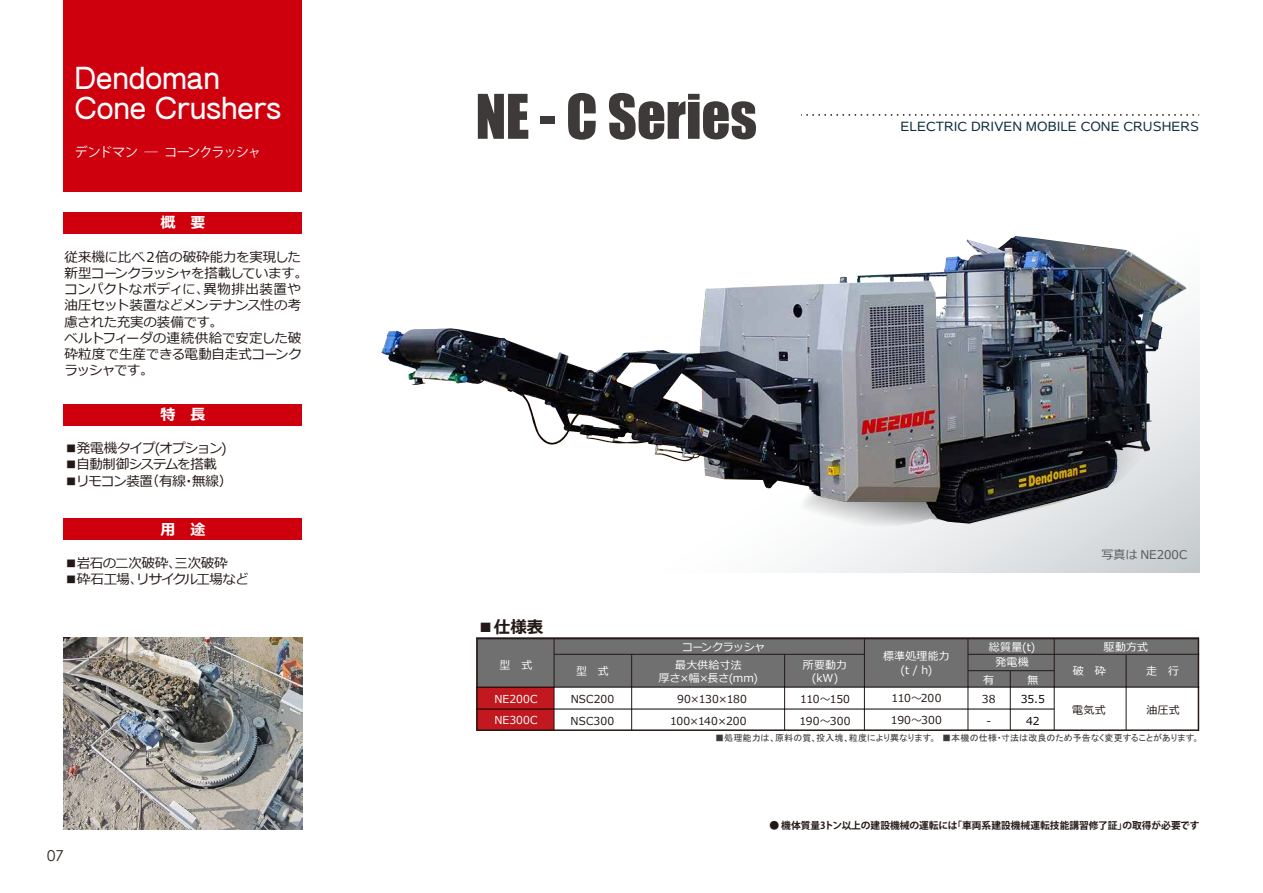
<style>
.page{position:relative;width:1263px;height:893px;background:#fff}
.page>*{position:absolute;margin:0;border:0;box-sizing:border-box;transform-origin:0 0}
.t1{font:56.85px "Impact";letter-spacing:-.005em;color:#3e3a39}
.t2{font:700 28.5px/30px "AR Gothic F1";letter-spacing:-.005em;color:#fff}
.t3{font:700 16.5px "Meiryo";color:#221815}
.t4{font:700 15px "Meiryo";color:#fff}
.t5{font:15px "Century Gothic";color:#221815}
.t6{font:13.5px/16.2px "Meiryo";letter-spacing:-.025em;color:#221815}
.t7{font:13.5px "Albany";color:#0d2e3b}
.t8{font:13.5px "Meiryo";letter-spacing:-.065em;color:#221815}
.t9{font:13.5px "Meiryo";letter-spacing:-.05em;color:#221815}
.t10{font:13.35px "Koz Go Pr 6 N";letter-spacing:-.085em;color:#fff}
.t11{font:12px "Meiryo";color:#595757}
.t12{font:10.95px/13.6px "Meiryo";letter-spacing:.01em;color:#fff;text-align:center}
.t13{font:10.95px/21.9px "Meiryo";letter-spacing:.01em;color:#231815}
.t14{font:10.95px/21.9px "Meiryo";letter-spacing:-.01em;color:#231815}
.t15{font:10.95px "Meiryo";letter-spacing:-.035em;color:#fff}
.t16{font:10.95px/21.9px "Meiryo";color:#040000;text-align:center}
.t17{font:700 9.75px "Koz Go Pro";color:#221815}
.t18{font:9px "MS P Gothic";letter-spacing:.01em;color:#3e3a39}
</style>
<div class="page">
<img style="left:64px;top:638px;width:238px;height:191px">
<svg style="left:767px;top:236px;width:432px;height:336px"></svg>
<div style="left:64px;top:0;width:238px;height:191px;background:#cf000e"></div>
<svg style="left:799px;top:411px;width:347px;height:116px;background:#6f6f70"></svg>
<img style="left:381px;top:238px;width:631px;height:250px">
<svg style="left:801px;top:114px;width:398px;height:2px"></svg>
<div style="left:64px;top:404px;width:238px;height:21px;background:#cf000e"></div>
<div style="left:64px;top:519px;width:238px;height:21px;background:#cf000e"></div>
<div style="left:64px;top:213px;width:238px;height:21px;background:#cf000e"></div>
<svg style="left:476px;top:638px;width:723px;height:93px;fill:#717071"></svg>
<hr style="left:554px;top:638px;width:1px;height:93px;background:#231815">
<hr style="left:967px;top:638px;width:1px;height:93px;background:#231815">
<hr style="left:1054px;top:638px;width:1px;height:93px;background:#231815">
<hr style="left:784px;top:654px;width:1px;height:77px;background:#231815">
<hr style="left:631px;top:654px;width:1px;height:77px;background:#231815">
<hr style="left:864px;top:638px;width:1px;height:93px;background:#231815">
<hr style="left:554px;top:654px;width:310px;height:1px;background:#231815">
<hr style="left:1126px;top:654px;width:1px;height:77px;background:#231815">
<hr style="left:1010px;top:671px;width:1px;height:60px;background:#231815">
<hr style="left:968px;top:654px;width:231px;height:1px;background:#221815">
<hr style="left:968px;top:670px;width:86px;height:1px;background:#221815">
<hr style="left:476px;top:687px;width:723px;height:1px;background:#040000">
<hr style="left:476px;top:709px;width:578px;height:1px;background:#040000">
<h2 class="t2" style="left:74px;top:66px;width:208px">Dendoman<br>Cone Crushers</h2>
<p class="t10" style="left:74px;top:144px;width:188px">デンドマン ― コーンクラッシャ</p>
<p class="t4" style="left:160px;top:212px;width:46px">概　要</p>
<p class="t6" style="left:64px;top:249px;width:245px">従来機に比べ２倍の破砕能力を実現した新型コーンクラッシャを搭載しています。コンパクトなボディに、異物排出装置や油圧セット装置などメンテナンス性の考慮された充実の装備です。<br>ベルトフィーダの連続供給で安定した破砕粒度で生産できる電動自走式コーンクラッシャです。</p>
<p class="t4" style="left:160px;top:404px;width:46px">特　長</p>
<p class="t9" style="left:64px;top:439px;width:164px">■発電機タイプ(オプション)</p>
<p class="t6" style="left:64px;top:457px;width:154px">■自動制御システムを搭載</p>
<p class="t6" style="left:64px;top:473px;width:169px">■リモコン装置（有線・無線）</p>
<p class="t4" style="left:160px;top:519px;width:46px">用　途</p>
<p class="t6" style="left:64px;top:556px;width:165px">■岩石の二次破砕、三次破砕</p>
<p class="t8" style="left:64px;top:570px;width:186px">■砕石工場、リサイクル工場など</p>
<p class="t5" style="left:47px;top:845px;width:18px">07</p>
<h1 class="t1" style="left:475px;top:81px;width:283px">NE - C Series</h1>
<p class="t7" style="left:901px;top:117px;width:300px">ELECTRIC DRIVEN MOBILE CONE CRUSHERS</p>
<p class="t3" style="left:477px;top:616px;width:67px">■仕様表</p>
<p class="t12" style="left:500px;top:658px;width:34px">型　式</p>
<p class="t12" style="left:494px;top:688px;width:45px;line-height:21.9px;text-align:left">NE200C<br>NE300C</p>
<p class="t12" style="left:576px;top:665px;width:34px">型　式</p>
<p class="t13" style="left:571px;top:688px;width:45px">NSC200<br>NSC300</p>
<p class="t15" style="left:682px;top:639px;width:85px">コーンクラッシャ</p>
<p class="t12" style="left:659px;top:658px;width:101px">最大供給寸法<br>厚さ×幅×長さ(mm)</p>
<p class="t13" style="left:670px;top:688px;width:78px;text-align:right">90×130×180<br>100×140×200</p>
<p class="t12" style="left:803px;top:658px;width:46px">所要動力(kW)</p>
<p class="t14" style="left:799px;top:688px;width:53px">110～150<br>190～300</p>
<p class="t12" style="left:883px;top:650px;width:68px">標準処理能力(t / h)</p>
<p class="t13" style="left:891px;top:688px;width:53px">110～200<br>190～300</p>
<p class="t11" style="left:1101px;top:546px;width:87px">写真は NE200C</p>
<p class="t12" style="left:989px;top:640px;width:48px;line-height:15.3px">総質量(t)発電機</p>
<p class="t12" style="left:983px;top:673px;width:12px">有</p>
<p class="t13" style="left:982px;top:688px;width:15px;text-align:center">38 -</p>
<p class="t12" style="left:1027px;top:673px;width:12px">無</p>
<p class="t16" style="left:1021px;top:688px;width:25px">35.5<br>42</p>
<p class="t12" style="left:1104px;top:640px;width:46px">駆動方式</p>
<p class="t12" style="left:1073px;top:665px;width:56px">破　砕　　</p>
<p class="t12" style="left:1146px;top:665px;width:34px">走　行</p>
<p class="t13" style="left:1072px;top:699px;width:46px">電気式　</p>
<p class="t13" style="left:1146px;top:699px;width:35px">油圧式</p>
<p class="t18" style="left:715px;top:733px;width:485px">■処理能力は、原料の質、投入塊、粒度により異なります。　■本機の仕様・寸法は改良のため予告なく変更することがあります。</p>
<p class="t17" style="left:769px;top:819px;width:432px">● 機体質量3トン以上の建設機械の運転には「車両系建設機械運転技能講習修了証」の取得が必要です</p>
</div>
